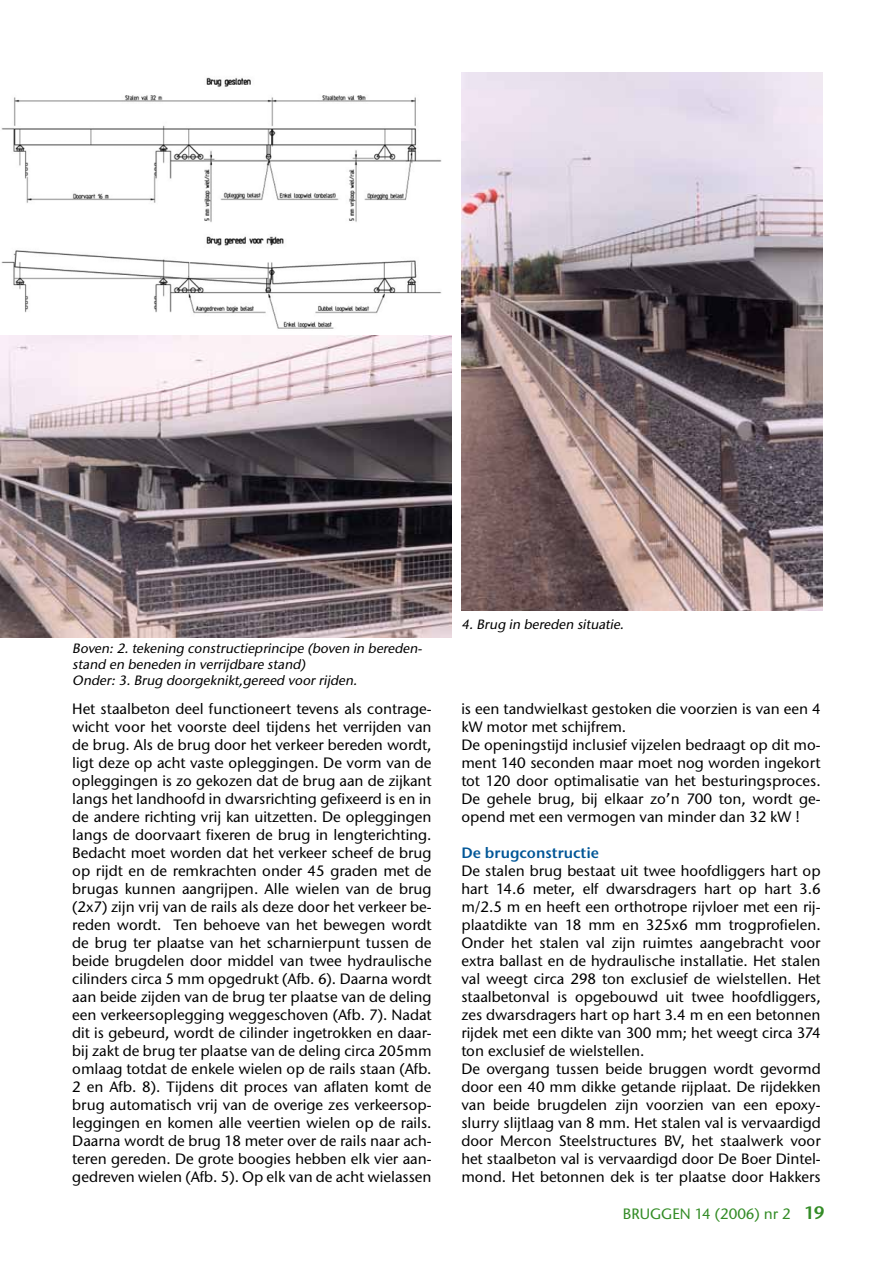
<style>
.page{position:relative;width:893px;height:1263px;background:#fff}
.page>*{position:absolute;margin:0;border:0;box-sizing:border-box;transform-origin:0 0}
.t1{font:15px/18px "Stone Sans ITCTT Medium";color:#000}
.t2{font:15px "Stone Sans ITCTT Medium";color:#338c26}
.t3{font:15px "Stone Sans Sem ITCTT Semi";color:#005697}
.t4{font:italic 13.5px/16.2px "Stone Sans ITCTT Medium";color:#000}
.s1{font-family:"Stone Sans Sem ITCTT Semi";font-size:18px}
</style>
<div class="page">
<img style="left:1px;top:77px;width:441px;height:252px">
<img style="left:461px;top:72px;width:361px;height:539px">
<img style="left:0;top:336px;width:452px;height:302px">
<p class="t4" style="left:72px;top:640px;width:354px">Boven:2.tekening constructieprincipe (boven in bereden&shy;stand en beneden in verrijdbare stand)<br>Onder:3.Brug doorgeknikt,gereed voorrijden.</p>
<p class="t4" style="left:461px;top:616px;width:167px">4.Brug in bereden situatie.</p>
<p class="t1" style="left:72px;top:699px;width:361px;text-align:justify">Het staalbeton deel functioneert tevens als contrage&shy;wicht voor het voorste deel tijdens het verrijden van de brug. Als de brug door het verkeer bereden wordt, ligt deze op acht vaste opleggingen. De vorm van de opleggingen is zo gekozen dat de brug aan de zijkant langs het landhoofd in dwarsrichting gefixeerd is en in de andere richting vrij kan uitzetten. De opleggingen langs de doorvaart fixeren de brug in lengterichting.<br>Bedacht moet worden dat het verkeer scheef de brug op rijdt en de remkrachten onder 45 graden met de brugas kunnen aangrijpen. Alle wielen van de brug (2x7) zijn vrij van de rails als deze door het verkeer be&shy;reden wordt. Ten behoeve van het bewegen wordt de brug ter plaatse van het scharnierpunt tussen de beide brugdelen door middel van twee hydraulische cilinders circa 5 mm opgedrukt (Afb. 6). Daarna wordt aan beide zijden van de brug ter plaatse van de deling een verkeersoplegging weggeschoven (Afb. 7). Nadat dit is gebeurd, wordt de cilinder ingetrokken en daar&shy;bij zakt de brug ter plaatse van de deling circa 205mm omlaag totdat de enkele wielen op de rails staan (Afb.<br>2 en Afb. 8). Tijdens dit proces van aflaten komt de brug automatisch vrij van de overige zes verkeersop&shy;leggingen en komen alle veertien wielen op de rails.<br>Daarna wordt de brug 18 meter over de rails naar ach&shy;teren gereden. De grote boogies hebben elk vier aan&shy;gedreven wielen (Afb. 5). Op elk van de acht wielassen</p>
<p class="t1" style="left:461px;top:699px;width:361px">is een tandwielkast gestoken die voorzien is van een 4 kW motor met schijfrem.<br>De openingstijd inclusief vijzelen bedraagt op dit mo&shy;ment 140 seconden maar moet nog worden ingekort tot 120 door optimalisatie van het besturingsproces.<br>De gehele brug, bij elkaar zo’n 700 ton, wordt ge&shy;opend met een vermogen van minder dan 32 kW !</p>
<p class="t3" style="left:461px;top:843px;width:139px">De brugconstructie</p>
<p class="t1" style="left:461px;top:861px;width:361px">De stalen brug bestaat uit twee hoofdliggers hart op hart 14.6 meter, elf dwarsdragers hart op hart 3.6 m/2.5 m en heeft een orthotrope rijvloer met een rij&shy;plaatdikte van 18 mm en 325x6 mm trogprofielen.<br>Onder het stalen val zijn ruimtes aangebracht voor extra ballast en de hydraulische installatie. Het stalen val weegt circa 298 ton exclusief de wielstellen. Het staalbetonval is opgebouwd uit twee hoofdliggers, zes dwarsdragers hart op hart 3.4 m en een betonnen rijdek met een dikte van 300 mm; het weegt circa 374 ton exclusief de wielstellen.<br>De overgang tussen beide bruggen wordt gevormd door een 40 mm dikke getande rijplaat. De rijdekken van beide brugdelen zijn voorzien van een epoxy&shy;slurry slijtlaag van 8 mm. Het stalen val is vervaardigd door Mercon Steelstructures BV, het staalwerk voor het staalbeton val is vervaardigd door De Boer Dintel&shy;mond. Het betonnen dek is ter plaatse door Hakkers</p>
<p class="t2" style="left:623px;top:1204px;width:203px">BRUGGEN 14 (2006) nr 2 <span class="s1">19</span></p>
</div>
